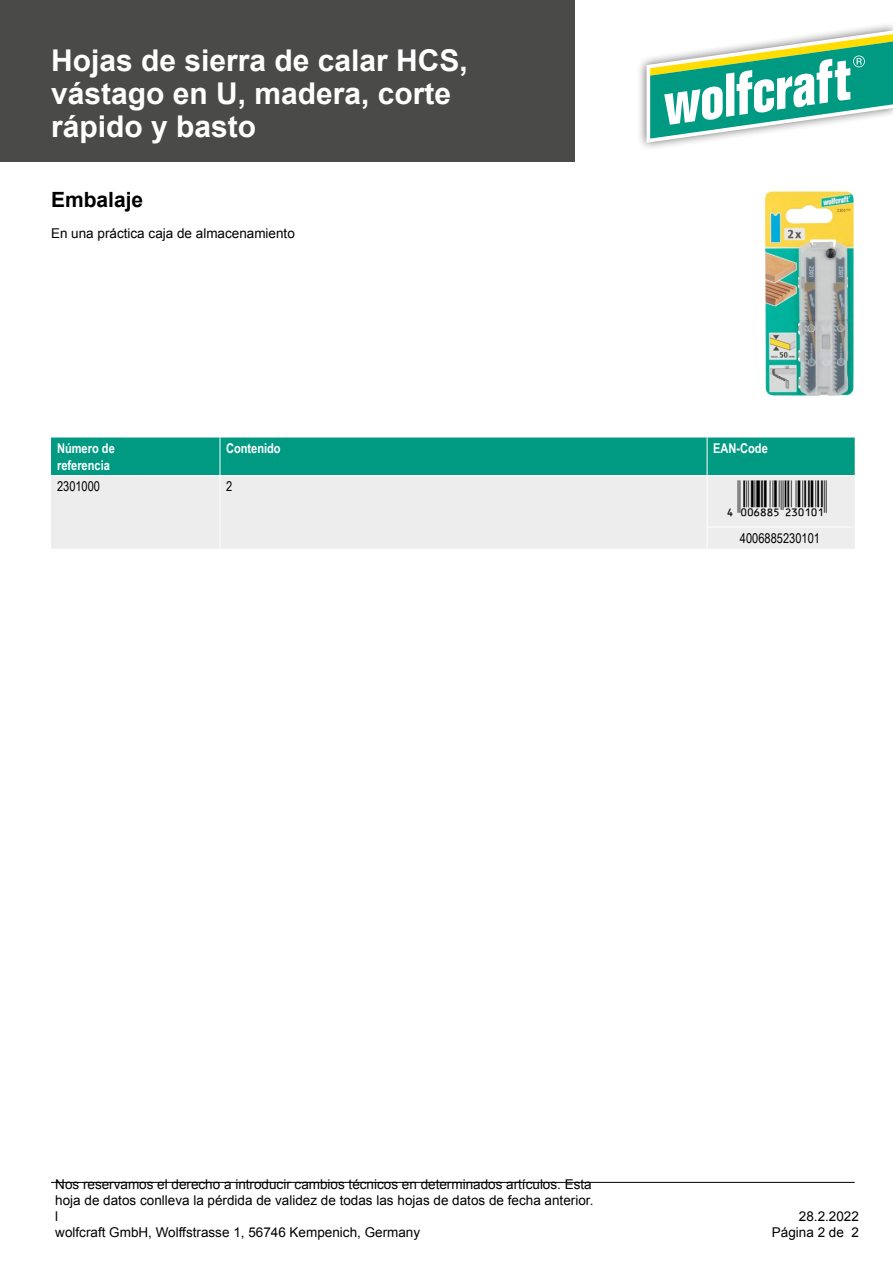
<style>
.page{position:relative;width:893px;height:1263px;background:#fff}
.page>*{position:absolute;margin:0;border:0;box-sizing:border-box;transform-origin:0 0}
.t1{font:36px "Ean Bwr P36 Tt";color:#000}
.t2{font:700 30px/33px "Arial";color:#fff}
.t3{font:700 21px "Arial";color:#000}
.t4{font:13.5px/16.2px "Arial";color:#000;text-align:right}
.t5{font:700 13.5px/16.2px "Arial Narrow";color:#fff}
.t6{font:13.5px "Arial Narrow";color:#000}
</style>
<div class="page">
<div style="left:0;top:0;width:574px;height:162px;background:#4a4a49"></div>
<hr style="left:51px;top:1182px;width:804px;height:1px;background:#000">
<div style="left:637px;top:22px;width:256px;height:130px;background:#000;opacity:.6"></div>
<svg style="left:646px;top:30px;width:247px;height:113px"></svg>
<img style="left:765px;top:191px;width:89px;height:204px">
<div style="left:51px;top:437px;width:804px;height:38px;background:#009982"></div>
<div style="left:51px;top:476px;width:804px;height:73px;background:#ededed"></div>
<hr style="left:220px;top:437px;width:1px;height:38px;background:#fff">
<hr style="left:707px;top:437px;width:1px;height:38px;background:#fff">
<hr style="left:220px;top:476px;width:1px;height:73px;background:#fff">
<hr style="left:707px;top:476px;width:1px;height:73px;background:#fff">
<hr style="left:707px;top:527px;width:145px;height:1px;background:#fff">
<h2 class="t2" style="left:51px;top:45px;width:418px">Hojas de sierra de calar HCS, vástago en U, madera, corte rápido y basto</h2>
<h3 class="t3" style="left:51px;top:185px;width:94px">Embalaje</h3>
<p class="t4" style="left:51px;top:225px;width:245px">En una práctica caja de almacenamiento</p>
<p class="t5" style="left:57px;top:440px;width:59px">Número de referencia</p>
<p class="t5" style="left:226px;top:440px;width:56px">Contenido</p>
<p class="t5" style="left:713px;top:440px;width:56px">EAN-Code</p>
<p class="t6" style="left:57px;top:477px;width:45px">2301000</p>
<p class="t6" style="left:226px;top:477px;width:8px">2</p>
<h1 class="t1" style="left:717px;top:481px;width:111px">'!0A68IF-CDABAB!</h1>
<p class="t6" style="left:740px;top:528px;width:82px">4006885230101</p>
<p class="t4" style="left:55px;top:1176px;width:540px;text-align:left">Nos reservamos el derecho a introducir cambios técnicos en determinados artículos. Esta hoja de datos conlleva la pérdida de validez de todas las hojas de datos de fecha anterior. l<br>wolfcraft GmbH, Wolffstrasse 1, 56746 Kempenich, Germany</p>
<p class="t4" style="left:772px;top:1208px;width:89px">28.2.2022<br>Página 2 de 2</p>
</div>
